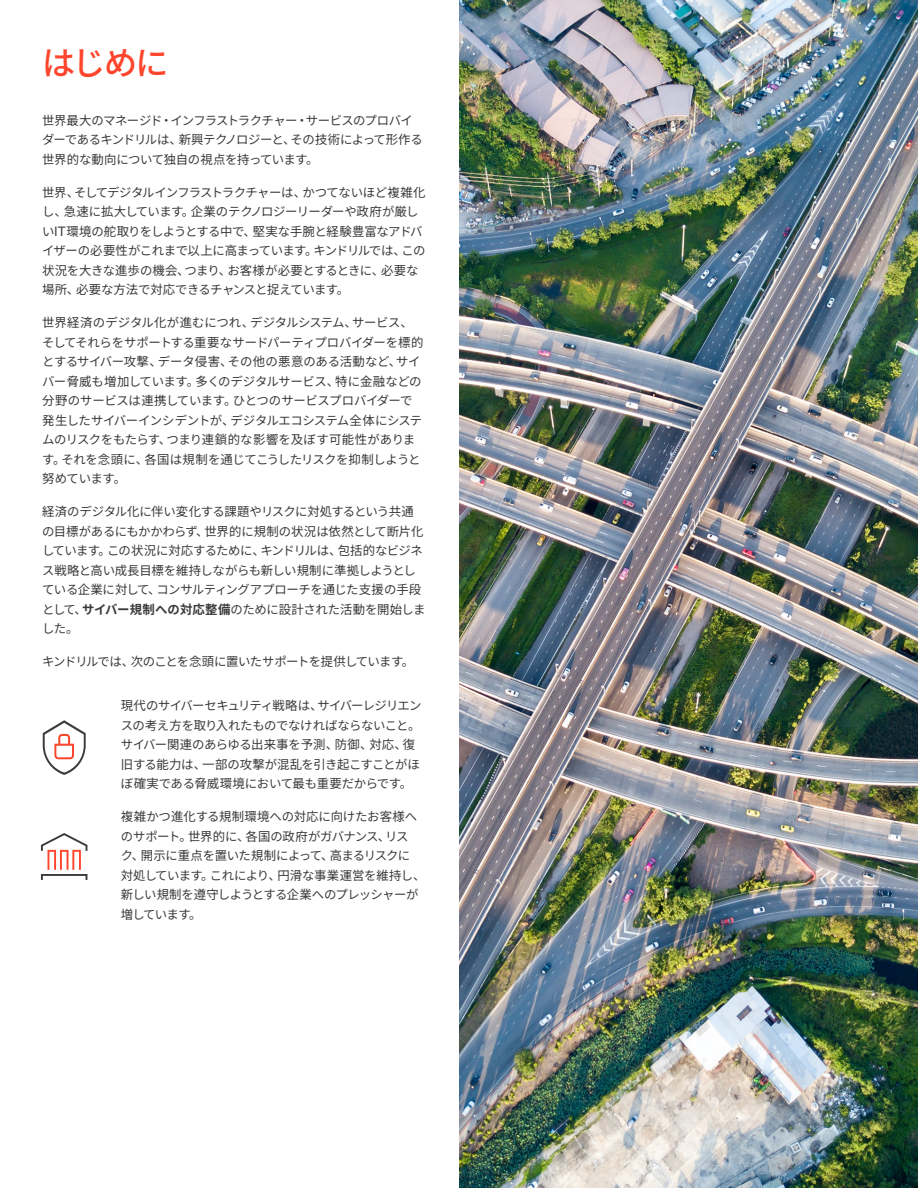
<style>
.page{position:relative;width:918px;height:1188px;background:#fff}
.page>*{position:absolute;margin:0;border:0;box-sizing:border-box;transform-origin:0 0}
.t1{font:500 33px "Noto Sans JP";color:#ff462d}
.t2{font:12.3px/19.5px "Noto Sans JP";letter-spacing:-.025em;color:#3d3c3c}
.t3{font:12.3px "Noto Sans JP";letter-spacing:-.05em;color:#3d3c3c}
.s1{font-family:"TWK Everett"}
.s2{font-weight:700}
</style>
<div class="page">
<img style="left:459px;top:0;width:459px;height:1188px">
<svg style="left:43px;top:720px;width:43px;height:55px"></svg>
<svg style="left:41px;top:833px;width:46px;height:47px"></svg>
<h1 class="t1" style="left:42px;top:45px;width:128px">はじめに</h1>
<p class="t2" style="left:42px;top:111px;width:382px">世界最大のマネージド・インフラストラクチャー・サービスのプロバイダーであるキンドリルは、新興テクノロジーと、その技術によって形作る世界的な動向について独自の視点を持っています。</p>
<p class="t2" style="left:42px;top:183px;width:385px">世界、そしてデジタルインフラストラクチャーは、かつてないほど複雑化し、急速に拡大しています。企業のテクノロジーリーダーや政府が厳しい<span class="s1">IT</span>環境の舵取りをしようとする中で、堅実な手腕と経験豊富なアドバイザーの必要性がこれまで以上に高まっています。キンドリルでは、この状況を大きな進歩の機会、つまり、お客様が必要とするときに、必要な場所、必要な方法で対応できるチャンスと捉えています。</p>
<p class="t2" style="left:42px;top:313px;width:383px">世界経済のデジタル化が進むにつれ、デジタルシステム、サービス、そしてそれらをサポートする重要なサードパーティプロバイダーを標的とするサイバー攻撃、データ侵害、その他の悪意のある活動など、サイバー脅威も増加しています。多くのデジタルサービス、特に金融などの分野のサービスは連携しています。ひとつのサービスプロバイダーで発生したサイバーインシデントが、デジタルエコシステム全体にシステムのリスクをもたらす、つまり連鎖的な影響を及ぼす可能性があります。それを念頭に、各国は規制を通じてこうしたリスクを抑制しようと努めています。</p>
<p class="t2" style="left:42px;top:502px;width:385px">経済のデジタル化に伴い変化する課題やリスクに対処するという共通の目標があるにもかかわらず、世界的に規制の状況は依然として断片化しています。この状況に対応するために、キンドリルは、包括的なビジネス戦略と高い成長目標を維持しながらも新しい規制に準拠しようとしている企業に対して、コンサルティングアプローチを通じた支援の手段として、<span class="s2">サイバー規制への対応整備</span>のために設計された活動を開始しました。</p>
<p class="t3" style="left:42px;top:655px;width:374px">キンドリルでは、次のことを念頭に置いたサポートを提供しています。</p>
<p class="t2" style="left:121px;top:696px;width:302px">現代のサイバーセキュリティ戦略は、サイバーレジリエンスの考え方を取り入れたものでなければならないこと。サイバー関連のあらゆる出来事を予測、防御、対応、復旧する能力は、一部の攻撃が混乱を引き起こすことがほぼ確実である脅威環境において最も重要だからです。</p>
<p class="t2" style="left:121px;top:807px;width:306px">複雑かつ進化する規制環境への対応に向けたお客様へのサポート。世界的に、各国の政府がガバナンス、リス<br>ク、開示に重点を置いた規制によって、高まるリスクに対処しています。これにより、円滑な事業運営を維持し、新しい規制を遵守しようとする企業へのプレッシャーが増しています。</p>
</div>
